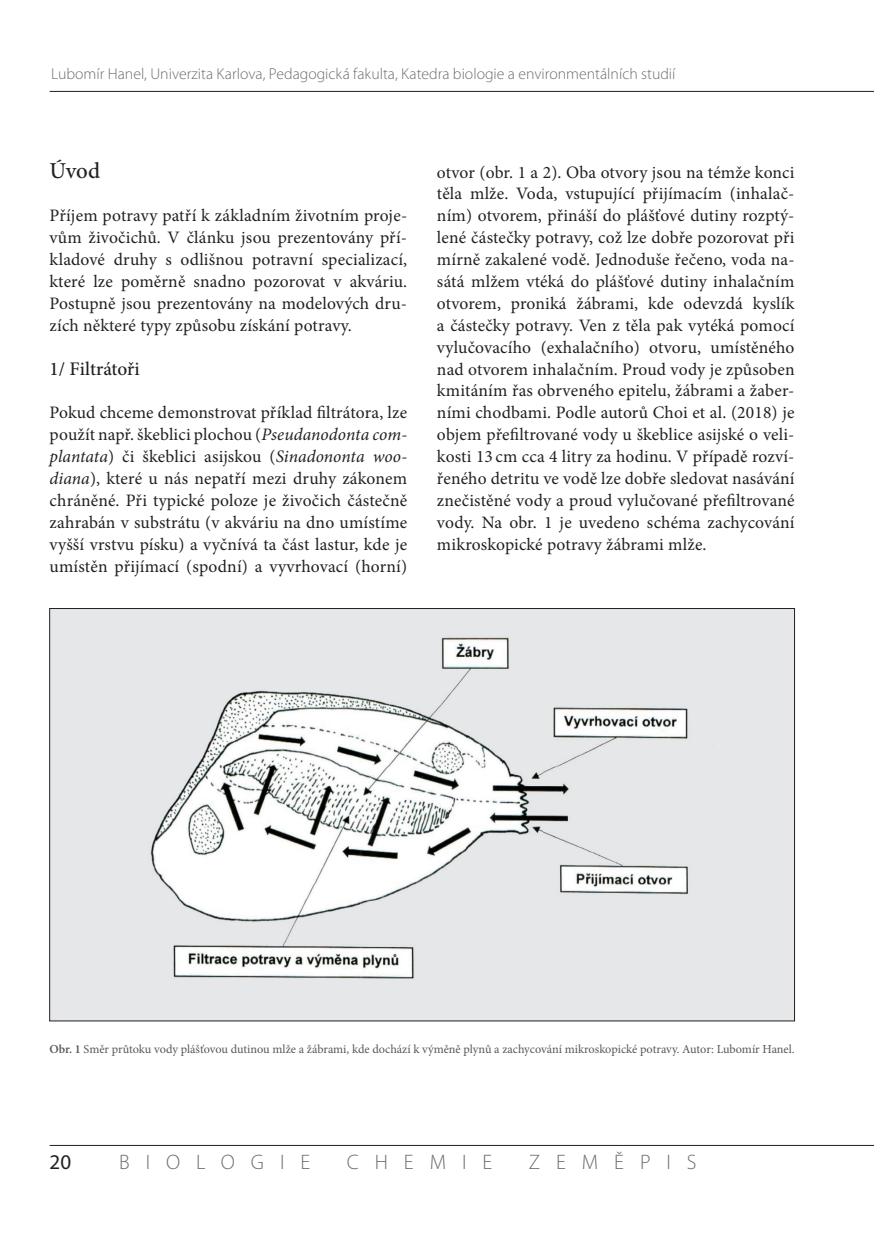
<style>
.page{position:relative;width:874px;height:1241px;background:#fff}
.page>*{position:absolute;margin:0;border:0;box-sizing:border-box;transform-origin:0 0}
.t1{font:500 22.75px "Minion Pro";color:#231f20}
.t2{font:300 21px "Myriad Pro";letter-spacing:.76em;color:#6c6d70}
.t3{font:21px "Myriad Pro";color:#231f20}
.t4{font:500 19.25px "Minion Pro";color:#231f20}
.t5{font:17.5px/21.9px "Minion Pro";letter-spacing:.01em;color:#231f20;text-align:justify}
.t6{font:300 15.75px "Myriad Pro";color:#6c6d70}
.t7{font:12.25px "Minion Pro";letter-spacing:-.005em;color:#57585a}
.s1{font-style:italic}
.s2{font-weight:600}
</style>
<div class="page">
<hr style="left:50px;top:1144px;width:823px;height:1px;background:#231f20">
<hr style="left:50px;top:91px;width:823px;height:1px;background:#231f20">
<div style="left:50px;top:608px;width:744px;height:412px;background:#e6e7e9"></div>
<img style="left:150px;top:637px;width:538px;height:342px">
<p class="t6" style="left:51px;top:65px;width:625px">Lubomír Hanel, Univerzita Karlova, Pedagogická fakulta, Katedra biologie a environmentálních studií</p>
<h1 class="t1" style="left:50px;top:155px;width:52px">Úvod</h1>
<p class="t5" style="left:50px;top:205px;width:359px">Příjem potravy patří k základním životním proje&shy;vům živočichů. V článku jsou prezentovány pří&shy;kladové druhy s odlišnou potravní specializací, které lze poměrně snadno pozorovat v akváriu.<br>Postupně jsou prezentovány na modelových dru&shy;zích některé typy způsobu získání potravy.</p>
<p class="t4" style="left:50px;top:355px;width:91px">1/ Filtrátoři</p>
<p class="t5" style="left:50px;top:402px;width:359px">Pokud chceme demonstrovat příklad filtrátora, lze použít např. škeblici plochou (<span class="s1">Pseudanodonta com&shy;plantata</span>) či škeblici asijskou (<span class="s1">Sinadononta woo&shy;diana</span>), které u nás nepatří mezi druhy zákonem chráněné. Při typické poloze je živočich částečně zahrabán v substrátu (v akváriu na dno umístíme vyšší vrstvu písku) a vyčnívá ta část lastur, kde je umístěn přijímací (spodní) a vyvrhovací (horní)</p>
<p class="t5" style="left:437px;top:161px;width:359px">otvor (obr. 1 a 2). Oba otvory jsou na témže konci těla mlže. Voda, vstupující přijímacím (inhalač&shy;ním) otvorem, přináší do plášťové dutiny rozptý&shy;lené částečky potravy, což lze dobře pozorovat při mírně zakalené vodě. Jednoduše řečeno, voda na&shy;sátá mlžem vtéká do plášťové dutiny inhalačním otvorem, proniká žábrami, kde odevzdá kyslík a částečky potravy. Ven z těla pak vytéká pomocí vylučovacího (exhalačního) otvoru, umístěného nad otvorem inhalačním. Proud vody je způsoben kmitáním řas obrveného epitelu, žábrami a žaber&shy;ními chodbami. Podle autorů Choi et al. (2018) je objem přefiltrované vody u škeblice asijské o veli&shy;kosti 13 cm cca 4 litry za hodinu. V případě rozví&shy;řeného detritu ve vodě lze dobře sledovat nasávání znečistěné vody a proud vylučované přefiltrované vody. Na obr. 1 je uvedeno schéma zachycování mikroskopické potravy žábrami mlže.</p>
<p class="t7" style="left:50px;top:1040px;width:746px"><span class="s2">Obr. 1</span> Směr průtoku vody plášťovou dutinou mlže a žábrami, kde dochází k výměně plynů a zachycování mikroskopické potravy. Autor: Lubomír Hanel.</p>
<p class="t3" style="left:50px;top:1148px;width:23px">20</p>
<p class="t2" style="left:119px;top:1149px;width:192px">BIOLOGIE</p>
<p class="t2" style="left:346px;top:1149px;width:147px">CHEMIE</p>
<p class="t2" style="left:528px;top:1149px;width:169px">ZEMĚPIS</p>
</div>
